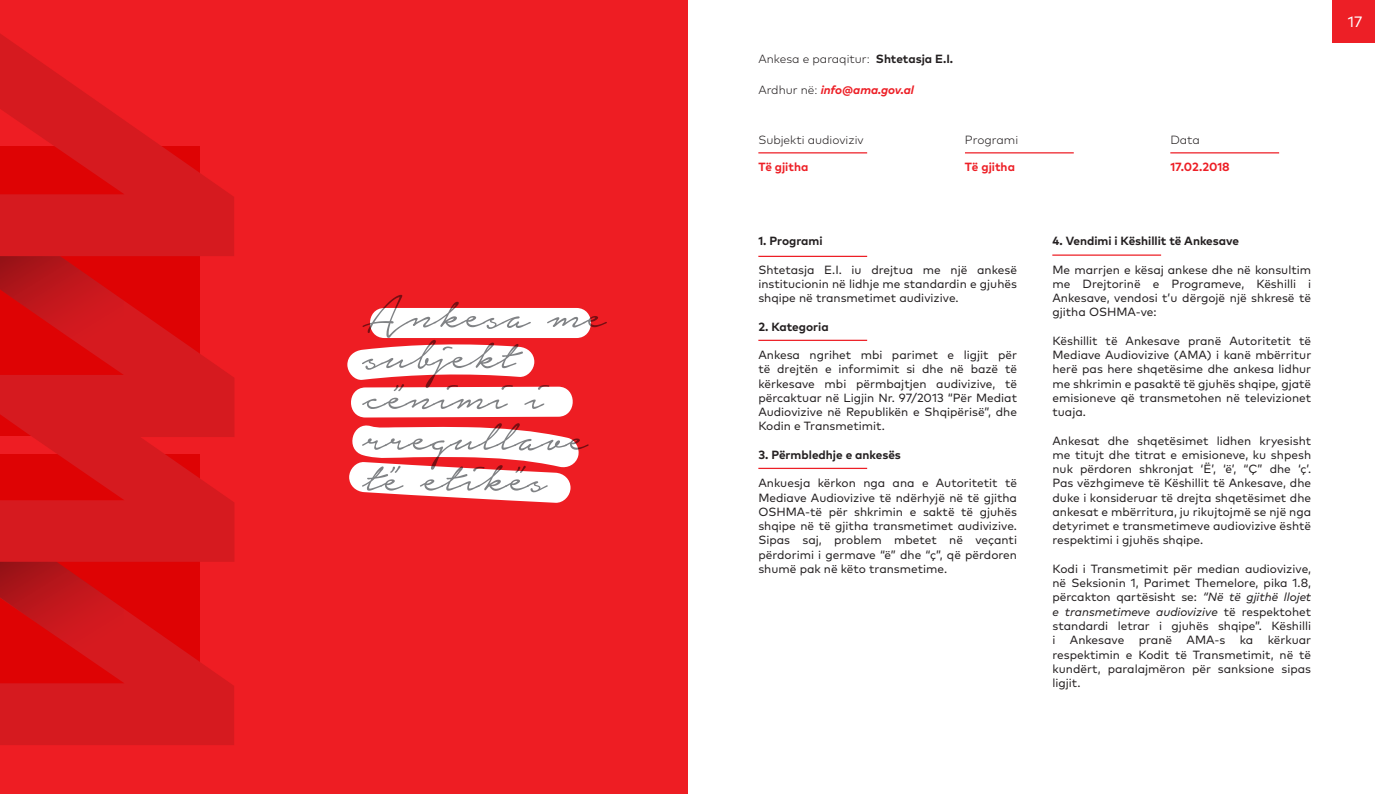
<style>
.page{position:relative;width:1375px;height:794px;background:#fff}
.page>*{position:absolute;margin:0;border:0;box-sizing:border-box;transform-origin:0 0}
.t1{font:60.88px "Notera Personal Use Only";color:#808285}
.t2{font:15px "Mark Pro";color:#fff}
.t3{font:11.88px/14.2px "Mark Pro";color:#231f20;text-align:justify}
.No_Spacing{font:700 11.88px "Mark Pro";color:#231f20}
.No_Spacing-2{font:300 11.88px "Mark Pro";color:#231f20}
.No_Spacing-3{font:700 11.88px "Mark Pro";color:#ed1f26}
.No_Spacing-4{font:italic 700 11.88px "Mark Pro";color:#ed1f26}
.s1{font-weight:700}
.s2{font-weight:300;font-style:normal;color:#231f20}
.s3{font-style:italic}
</style>
<div class="page">
<div style="left:1332px;top:0;width:43px;height:43px;background:#ed1f26"></div>
<div style="left:0;top:0;width:687px;height:794px;background:#ee1d23"></div>
<svg style="left:0;top:562px;width:234px;height:183px;background:#da151a"></svg>
<svg style="left:0;top:562px;width:124px;height:121px;background:#ce0e11"></svg>
<svg style="left:0;top:256px;width:234px;height:306px;background:#da161a"></svg>
<svg style="left:0;top:256px;width:124px;height:119px;background:#cf0e11"></svg>
<svg style="left:0;top:34px;width:234px;height:222px;fill:#d61a1f"></svg>
<svg style="left:347px;top:308px;width:244px;height:195px"></svg>
<hr style="left:758px;top:152px;width:109px;height:1px;background:#ed1f26">
<hr style="left:965px;top:152px;width:109px;height:1px;background:#ed1f26">
<hr style="left:1170px;top:152px;width:109px;height:1px;background:#ed1f26">
<hr style="left:758px;top:340px;width:109px;height:1px;background:#ed1f26">
<hr style="left:758px;top:256px;width:109px;height:1px;background:#ed1f26">
<hr style="left:758px;top:468px;width:109px;height:1px;background:#ed1f26">
<hr style="left:1052px;top:254px;width:109px;height:2px;background:#ed1f26">
<h1 class="t1" style="left:362px;top:284px;width:245px">Ankesa me</h1>
<h1 class="t1" style="left:362px;top:325px;width:155px">subjekt</h1>
<h1 class="t1" style="left:362px;top:366px;width:182px">cënimi i</h1>
<h1 class="t1" style="left:362px;top:406px;width:226px">rregullave</h1>
<h1 class="t1" style="left:362px;top:447px;width:186px">të etikës</h1>
<p class="No_Spacing-2" style="left:758px;top:49px;width:196px">Ankesa e paraqitur: <span class="s1">Shtetasja E.I.</span></p>
<p class="No_Spacing-4" style="left:758px;top:81px;width:157px"><span class="s2">Ardhur në:</span> info@ama.gov.al</p>
<p class="No_Spacing-2" style="left:758px;top:131px;width:107px">Subjekti audioviziv</p>
<p class="No_Spacing-3" style="left:758px;top:158px;width:51px">Të gjitha</p>
<p class="No_Spacing-2" style="left:965px;top:131px;width:55px">Programi</p>
<p class="No_Spacing-3" style="left:965px;top:158px;width:51px">Të gjitha</p>
<p class="No_Spacing" style="left:758px;top:232px;width:66px">1. Programi</p>
<p class="t3" style="left:758px;top:261px;width:260px">Shtetasja E.I. iu drejtua me një ankesë institucionin në lidhje me standardin e gjuhës shqipe në transmetimet audivizive.</p>
<p class="No_Spacing" style="left:758px;top:317px;width:72px">2. Kategoria</p>
<p class="t3" style="left:758px;top:347px;width:260px">Ankesa ngrihet mbi parimet e ligjit për të drejtën e informimit si dhe në bazë të kërkesave mbi përmbajtjen audivizive, të përcaktuar në Ligjin Nr. 97/2013 “Për Mediat Audiovizive në Republikën e Shqipërisë”, dhe Kodin e Transmetimit.</p>
<p class="No_Spacing" style="left:758px;top:446px;width:144px">3. Përmbledhje e ankesës</p>
<p class="t3" style="left:758px;top:475px;width:260px">Ankuesja kërkon nga ana e Autoritetit të Mediave Audiovizive të ndërhyjë në të gjitha OSHMA-të për shkrimin e saktë të gjuhës shqipe në të gjitha transmetimet audivizive.<br>Sipas saj, problem mbetet në veçanti përdorimi i germave “ë” dhe “ç”, që përdoren shumë pak në këto transmetime.</p>
<p class="No_Spacing-2" style="left:1170px;top:131px;width:31px">Data</p>
<p class="No_Spacing-3" style="left:1170px;top:158px;width:61px">17.02.2018</p>
<p class="No_Spacing" style="left:1052px;top:232px;width:188px">4. Vendimi i Këshillit të Ankesave</p>
<p class="t3" style="left:1052px;top:261px;width:260px">Me marrjen e kësaj ankese dhe në konsultim me Drejtorinë e Programeve, Këshilli i Ankesave, vendosi t’u dërgojë një shkresë të gjitha OSHMA-ve:</p>
<p class="t3" style="left:1052px;top:332px;width:260px">Këshillit të Ankesave pranë Autoritetit të Mediave Audiovizive (AMA) i kanë mbërritur herë pas here shqetësime dhe ankesa lidhur me shkrimin e pasaktë të gjuhës shqipe, gjatë emisioneve që transmetohen në televizionet tuaja.</p>
<p class="t3" style="left:1052px;top:432px;width:260px">Ankesat dhe shqetësimet lidhen kryesisht me titujt dhe titrat e emisioneve, ku shpesh nuk përdoren shkronjat ‘Ë’, ‘ë’, “Ç” dhe ‘ç’.<br>Pas vëzhgimeve të Këshillit të Ankesave, dhe duke i konsideruar të drejta shqetësimet dhe ankesat e mbërritura, ju rikujtojmë se një nga detyrimet e transmetimeve audiovizive është respektimi i gjuhës shqipe.</p>
<p class="t3" style="left:1052px;top:560px;width:260px">Kodi i Transmetimit për median audiovizive, në Seksionin 1, Parimet Themelore, pika 1.8, përcakton qartësisht se: <span class="s3">“Në të gjithë llojet e transmetimeve audiovizive</span> të respektohet standardi letrar i gjuhës shqipe”. Këshilli i Ankesave pranë AMA-s ka kërkuar respektimin e Kodit të Transmetimit, në të kundërt, paralajmëron për sanksione sipas ligjit.</p>
<p class="t2" style="left:1348px;top:10px;width:16px">17</p>
</div>
